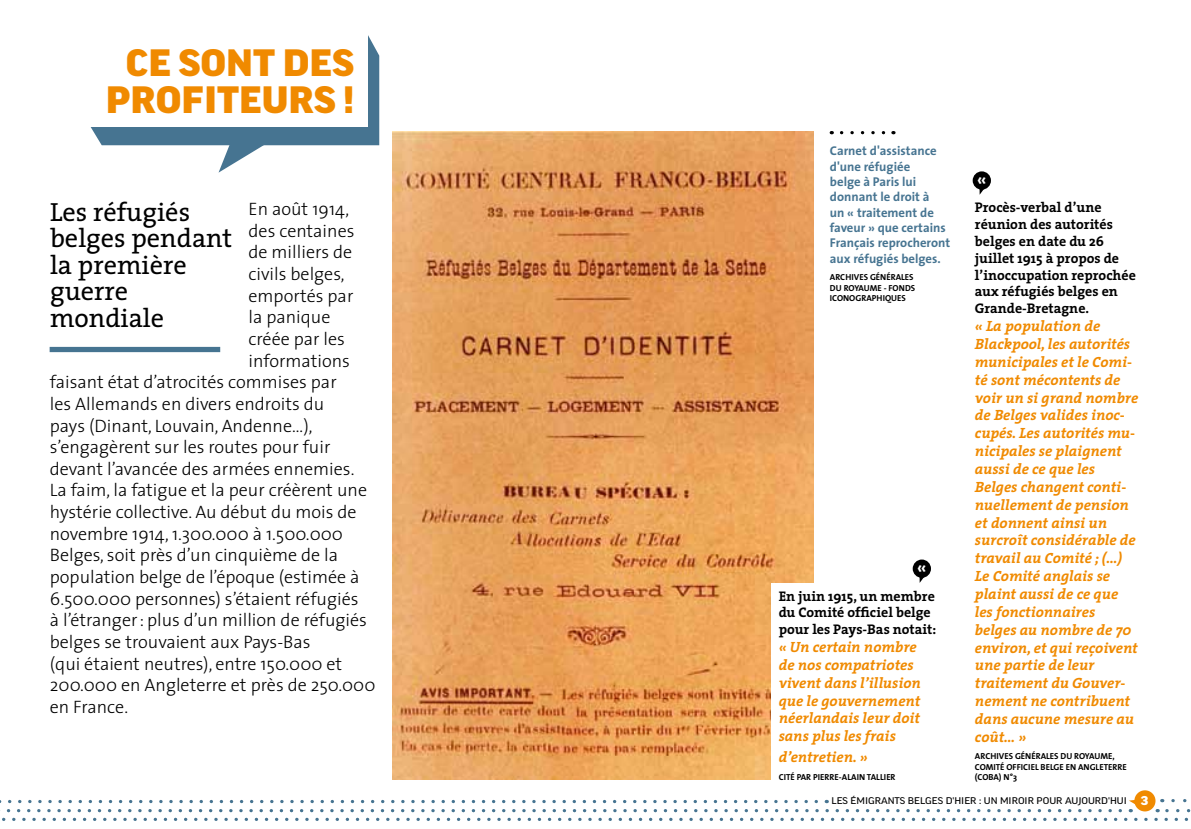
<style>
.page{position:relative;width:1191px;height:829px;background:#fff}
.page>*{position:absolute;margin:0;border:0;box-sizing:border-box;transform-origin:0 0}
.t1{font:900 expanded 36.75px/36.8px "Good OT";color:#f08a00;text-align:center}
.t2{font:26.43px/26.4px "The Serif";color:#000}
.t3{font:300 18.03px "The Sans";color:#000}
.t4{font:700 17.85px "The Sans";color:#fff}
.t5{font:italic 700 14.88px/17.8px "The Serif";color:#f08a00}
.t6{font:700 14px/16.8px "The Serif";color:#000}
.t7{font:700 12.78px/15.4px "The Sans";color:#467491}
.t8{font:expanded 9.28px "Good OT";color:#000}
.t9{font:700 8.75px/10.5px "The Mix";color:#000}
.s1{font-weight:900;font-size:12.42px;color:#fff}
</style>
<div class="page">
<svg style="left:90px;top:35px;width:289px;height:138px"></svg>
<img style="left:392px;top:131px;width:421px;height:648px">
<div style="left:771px;top:583px;width:179px;height:204px;background:#fff"></div>
<div style="left:91px;top:33px;width:277px;height:93px;background:#fff"></div>
<div style="left:912px;top:559px;width:19px;height:18px;background:#000;border-radius:50%"></div>
<svg style="left:919px;top:577px;width:5px;height:6px"></svg>
<div style="left:972px;top:171px;width:19px;height:19px;background:#000;border-radius:50%"></div>
<svg style="left:979px;top:189px;width:5px;height:6px"></svg>
<div style="left:50px;top:347px;width:170px;height:5px;background:#467491"></div>
<div style="left:1134px;top:790px;width:21px;height:21px;background:#f08a00;border-radius:50%"></div>
<svg style="left:0;top:798px;width:1191px;height:22px"></svg>
<svg style="left:841px;top:131px;width:45px;height:3px"></svg>
<h1 class="t1" style="left:106px;top:45px;width:250px">CE SONT DES<br>PROFITEURS !</h1>
<h2 class="t2" style="left:50px;top:198px;width:184px">Les réfugiés belges pendant la première guerre mondiale</h2>
<p class="t3" style="left:248px;top:194px;width:102px">En août 1914,</p>
<p class="t3" style="left:248px;top:216px;width:107px">des centaines</p>
<p class="t3" style="left:248px;top:237px;width:105px">de milliers de</p>
<p class="t3" style="left:248px;top:259px;width:97px">civils belges,</p>
<p class="t3" style="left:248px;top:280px;width:106px">emportés par</p>
<p class="t3" style="left:248px;top:302px;width:83px">la panique</p>
<p class="t3" style="left:248px;top:324px;width:98px">créée par les</p>
<p class="t3" style="left:248px;top:345px;width:103px">informations</p>
<p class="t3" style="left:50px;top:367px;width:288px">faisant état d’atrocités commises par</p>
<p class="t3" style="left:50px;top:389px;width:276px">les Allemands en divers endroits du</p>
<p class="t3" style="left:50px;top:410px;width:264px">pays (Dinant, Louvain, Andenne…),</p>
<p class="t3" style="left:50px;top:432px;width:282px">s’engagèrent sur les routes pour fuir</p>
<p class="t3" style="left:50px;top:454px;width:306px">devant l’avancée des armées ennemies.</p>
<p class="t3" style="left:50px;top:475px;width:319px">La faim, la fatigue et la peur créèrent une</p>
<p class="t3" style="left:50px;top:497px;width:308px">hystérie collective. Au début du mois de</p>
<p class="t3" style="left:50px;top:518px;width:295px">novembre 1914, 1.300.000 à 1.500.000</p>
<p class="t3" style="left:50px;top:540px;width:290px">Belges, soit près d’un cinquième de la</p>
<p class="t3" style="left:50px;top:562px;width:311px">population belge de l’époque (estimée à</p>
<p class="t3" style="left:50px;top:583px;width:310px">6.500.000 personnes) s’étaient réfugiés</p>
<p class="t3" style="left:50px;top:605px;width:318px">à l’étranger: plus d’un million de réfugiés</p>
<p class="t3" style="left:50px;top:627px;width:262px">belges se trouvaient aux Pays-Bas</p>
<p class="t3" style="left:50px;top:648px;width:294px">(qui étaient neutres), entre 150.000 et</p>
<p class="t3" style="left:50px;top:670px;width:327px">200.000 en Angleterre et près de 250.000</p>
<p class="t3" style="left:50px;top:691px;width:80px">en France.</p>
<p class="t7" style="left:830px;top:143px;width:122px">Carnet d'assistance d'une réfugiée<br>belge à Paris lui donnant le droit à<br>un « traitement de faveur » que certains<br>Français reprocheront aux réfugiés belges.</p>
<p class="t9" style="left:830px;top:272px;width:87px">ARCHIVES GÉNÉRALES<br>DU ROYAUME - FONDS<br>ICONOGRAPHIQUES</p>
<p class="t4" style="left:917px;top:551px;width:11px">«</p>
<p class="t6" style="left:778px;top:587px;width:159px">En juin 1915, un membre du Comité officiel belge pour les Pays-Bas notait:</p>
<p class="t5" style="left:778px;top:637px;width:144px">« Un certain nombre de nos compatriotes vivent dans l’illusion que le gouvernement néerlandais leur doit sans plus les frais</p>
<p class="t5" style="left:778px;top:747px;width:91px">d’entretien. »</p>
<p class="t9" style="left:778px;top:771px;width:103px">CITÉ PAR PIERRE-ALAIN TALLIER</p>
<p class="t4" style="left:977px;top:163px;width:11px">«</p>
<p class="t6" style="left:975px;top:199px;width:162px">Procès-verbal d’une réunion des autorités belges en date du 26 juillet 1915 à propos de l’inoccupation reprochée aux réfugiés belges en<br>Grande-Bretagne.</p>
<p class="t5" style="left:975px;top:317px;width:165px">« La population de<br>Blackpool, les autorités municipales et le Comi&shy;té sont mécontents de voir un si grand nombre de Belges valides inoc&shy;cupés. Les autorités mu&shy;nicipales se plaignent aussi de ce que les<br>Belges changent conti&shy;nuellement de pension et donnent ainsi un surcroît considérable de travail au Comité ; (…)<br>Le Comité anglais se plaint aussi de ce que les fonctionnaires belges au nombre de 70 environ, et qui reçoivent une partie de leur traitement du Gouver&shy;nement ne contribuent dans aucune mesure au coût… »</p>
<p class="t9" style="left:975px;top:751px;width:153px">ARCHIVES GÉNÉRALES DU ROYAUME,<br>COMITÉ OFFICIEL BELGE EN ANGLETERRE (COBA) N°3</p>
<p class="t8" style="left:831px;top:795px;width:319px">LES ÉMIGRANTS BELGES D'HIER : UN MIROIR POUR AUJOURD'HUI <span class="s1">3</span></p>
</div>
